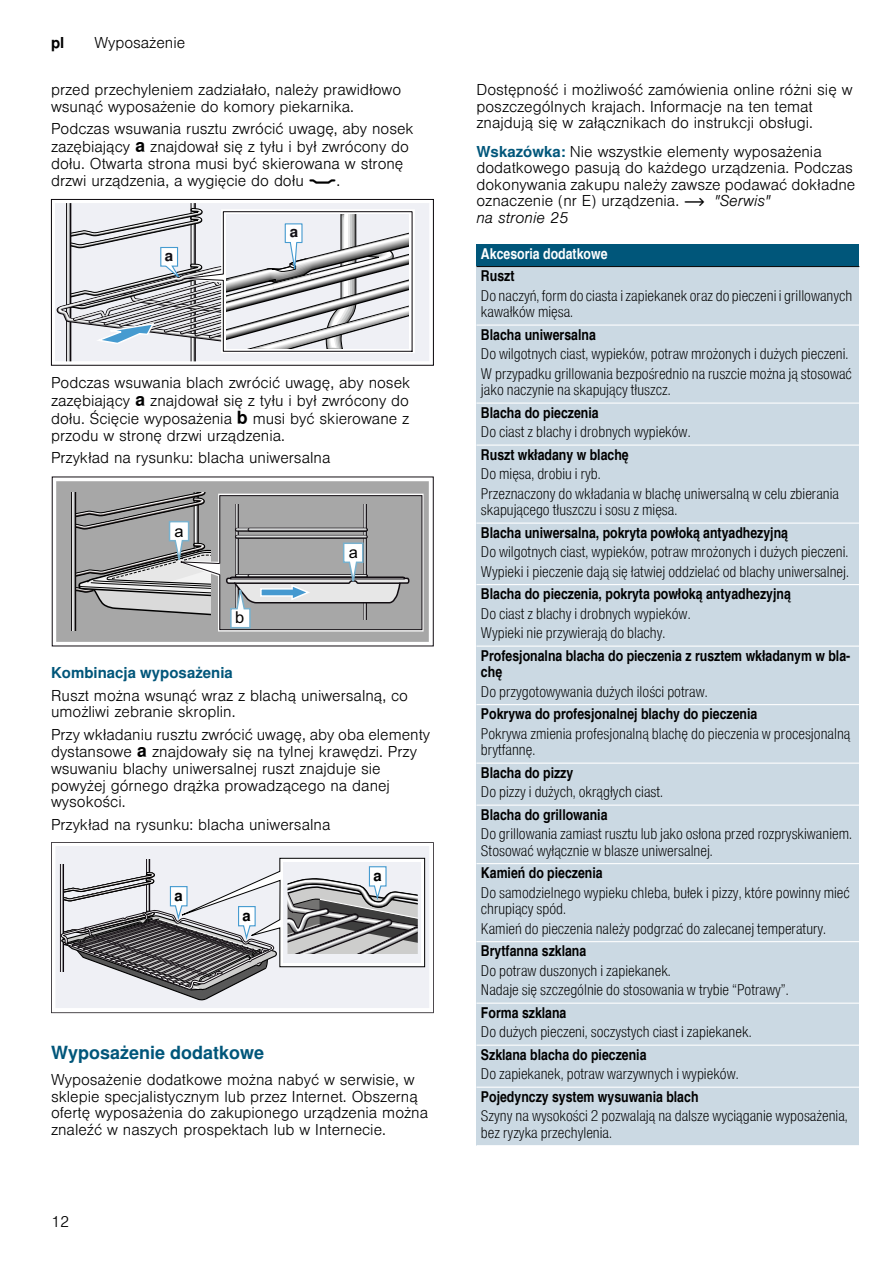
<style>
.page{position:relative;width:893px;height:1263px;background:#fff}
.page>*{position:absolute;margin:0;border:0;box-sizing:border-box;transform-origin:0 0}
.t1{font:700 18px "Nimbus San L";color:#00567a}
.t2{font:300 15px/16.5px "Nimbus San L";color:#000}
.t3{font:15px/16.5px "Nimbus San L Lig Con";color:#000}
.t4{font:15px/16.5px "Nimbus San L Bol Con";color:#000}
.t5{font:700 15px "Nimbus San L";color:#00567a}
.t6{font:15px "Nimbus San L Bol Con";color:#fff}
.t7{font:700 15px "Nimbus San L";color:#000}
.s1{font-family:"BSH Symb PH6";font-weight:400;font-size:16.5px}
.s2{font-family:"BSH Symb PH1";font-weight:400;font-size:16.5px}
.s3{font-weight:700;color:#00567a}
.s4{font-family:"BSH Symb PH1";font-weight:400}
.s5{font-style:italic}
</style>
<div class="page">
<div style="left:55px;top:203px;width:374px;height:158px;background:#eff0f5"></div>
<div style="left:51px;top:199px;width:383px;height:167px;border:1px solid #0a060a"></div>
<svg style="left:56px;top:481px;width:373px;height:161px;background:#ababab"></svg>
<hr style="left:72px;top:490px;width:3px;height:144px;background:#777778">
<hr style="left:72px;top:490px;width:2px;height:144px;background:#d6d7d7">
<hr style="left:72px;top:490px;width:1px;height:144px;background:#fff">
<hr style="left:69px;top:632px;width:10px;height:4px;background:#a7a7a7">
<hr style="left:68px;top:487px;width:140px;height:4px;background:#a7a7a7">
<svg style="left:51px;top:842px;width:383px;height:171px;fill:#eff0f5"></svg>
<div style="left:143px;top:851px;width:10px;height:8px;background:#eff0f5"></div>
<div style="left:57px;top:856px;width:10px;height:8px;background:#eff0f5"></div>
<div style="left:57px;top:972px;width:10px;height:8px;background:#eff0f5"></div>
<div style="left:476px;top:244px;width:383px;height:23px;background:#00567a"></div>
<div style="left:476px;top:267px;width:383px;height:58px;background:#cbd9e3"></div>
<div style="left:476px;top:325px;width:383px;height:78px;background:#cbd9e3"></div>
<div style="left:476px;top:403px;width:383px;height:42px;background:#cbd9e3"></div>
<div style="left:476px;top:445px;width:383px;height:78px;background:#cbd9e3"></div>
<div style="left:476px;top:523px;width:383px;height:62px;background:#cbd9e3"></div>
<div style="left:476px;top:585px;width:383px;height:61px;background:#cbd9e3"></div>
<div style="left:476px;top:646px;width:383px;height:59px;background:#cbd9e3"></div>
<div style="left:476px;top:705px;width:383px;height:58px;background:#cbd9e3"></div>
<div style="left:476px;top:763px;width:383px;height:42px;background:#cbd9e3"></div>
<div style="left:476px;top:805px;width:383px;height:59px;background:#cbd9e3"></div>
<div style="left:476px;top:864px;width:383px;height:78px;background:#cbd9e3"></div>
<div style="left:476px;top:942px;width:383px;height:61px;background:#cbd9e3"></div>
<div style="left:476px;top:1003px;width:383px;height:42px;background:#cbd9e3"></div>
<div style="left:476px;top:1045px;width:383px;height:42px;background:#cbd9e3"></div>
<div style="left:476px;top:1087px;width:383px;height:59px;background:#cbd9e3"></div>
<hr style="left:476px;top:266px;width:383px;height:1px;background:#000">
<hr style="left:476px;top:324px;width:383px;height:2px;background:#fff">
<hr style="left:476px;top:402px;width:383px;height:2px;background:#fff">
<hr style="left:476px;top:444px;width:383px;height:2px;background:#fff">
<hr style="left:476px;top:522px;width:383px;height:2px;background:#fff">
<hr style="left:476px;top:584px;width:383px;height:1px;background:#fff">
<hr style="left:476px;top:645px;width:383px;height:2px;background:#fff">
<hr style="left:476px;top:704px;width:383px;height:1px;background:#fff">
<hr style="left:476px;top:762px;width:383px;height:2px;background:#fff">
<hr style="left:476px;top:804px;width:383px;height:2px;background:#fff">
<hr style="left:476px;top:863px;width:383px;height:1px;background:#fff">
<hr style="left:476px;top:941px;width:383px;height:1px;background:#fff">
<hr style="left:476px;top:1002px;width:383px;height:2px;background:#fff">
<hr style="left:476px;top:1044px;width:383px;height:2px;background:#fff">
<hr style="left:476px;top:1086px;width:383px;height:2px;background:#fff">
<hr style="left:476px;top:1145px;width:383px;height:1px;background:#fff">
<svg style="left:56px;top:200px;width:359px;height:162px"></svg>
<svg style="left:70px;top:487px;width:353px;height:144px;background:#a2a3a4"></svg>
<svg style="left:58px;top:857px;width:368px;height:143px"></svg>
<p class="t7" style="left:51px;top:34px;width:15px">pl</p>
<p class="t2" style="left:94px;top:33px;width:92px">Wyposażenie</p>
<p class="t2" style="left:51px;top:80px;width:352px">przed przechyleniem zadziałało, należy prawidłowo wsunąć wyposażenie do komory piekarnika.</p>
<p class="t2" style="left:51px;top:119px;width:364px;line-height:17.4px">Podczas wsuwania rusztu zwrócić uwagę, aby nosek zazębiający <span class="s1">‚</span> znajdował się z tyłu i był zwrócony do dołu. Otwarta strona musi być skierowana w stronę drzwi urządzenia, a wygięcie do dołu <span class="s2">¾</span>.</p>
<p class="t2" style="left:51px;top:373px;width:360px;line-height:17.5px;text-align:justify">Podczas wsuwania blach zwrócić uwagę, aby nosek zazębiający <span class="s1">‚</span> znajdował się z tyłu i był zwrócony do dołu. Ścięcie wyposażenia <span class="s1">ƒ</span> musi być skierowane z przodu w stronę drzwi urządzenia.</p>
<p class="t2" style="left:51px;top:448px;width:281px">Przykład na rysunku: blacha uniwersalna</p>
<p class="t5" style="left:51px;top:663px;width:183px">Kombinacja wyposażenia</p>
<p class="t2" style="left:51px;top:686px;width:358px">Ruszt można wsunąć wraz z blachą uniwersalną, co umożliwi zebranie skroplin.</p>
<p class="t2" style="left:51px;top:724px;width:380px;line-height:17px">Przy wkładaniu rusztu zwrócić uwagę, aby oba elementy dystansowe <span class="s1">‚</span> znajdowały się na tylnej krawędzi. Przy wsuwaniu blachy uniwersalnej ruszt znajduje sie powyżej górnego drążka prowadzącego na danej wysokości.</p>
<p class="t2" style="left:51px;top:815px;width:281px">Przykład na rysunku: blacha uniwersalna</p>
<p class="t1" style="left:51px;top:1041px;width:215px">Wyposażenie dodatkowe</p>
<p class="t2" style="left:51px;top:1070px;width:378px">Wyposażenie dodatkowe można nabyć w serwisie, w sklepie specjalistycznym lub przez Internet. Obszerną ofertę wyposażenia do zakupionego urządzenia można znaleźć w naszych prospektach lub w Internecie.</p>
<p class="t2" style="left:51px;top:1212px;width:20px">12</p>
<p class="t2" style="left:476px;top:80px;width:377px">Dostępność i możliwość zamówienia online różni się w poszczególnych krajach. Informacje na ten temat znajdują się w załącznikach do instrukcji obsługi.</p>
<p class="t2" style="left:476px;top:142px;width:380px"><span class="s3">Wskazówka:</span> Nie wszystkie elementy wyposażenia dodatkowego pasują do każdego urządzenia. Podczas dokonywania zakupu należy zawsze podawać dokładne oznaczenie (nr E) urządzenia. <span class="s4">~</span> <span class="s5">"Serwis"<br>na stronie 25</span></p>
<p class="t6" style="left:481px;top:244px;width:128px">Akcesoria dodatkowe</p>
<p class="t4" style="left:481px;top:267px;width:35px">Ruszt</p>
<p class="t3" style="left:481px;top:286px;width:373px">Do naczyń, form do ciasta i zapiekanek oraz do pieczeni i grillowanych kawałków mięsa.</p>
<p class="t4" style="left:481px;top:326px;width:116px">Blacha uniwersalna</p>
<p class="t3" style="left:481px;top:343px;width:372px;line-height:19.5px">Do wilgotnych ciast, wypieków, potraw mrożonych i dużych pieczeni.<br>W przypadku grillowania bezpośrednio na ruszcie można ją stosować</p>
<p class="t3" style="left:481px;top:381px;width:191px">jako naczynie na skapujący tłuszcz.</p>
<p class="t4" style="left:481px;top:404px;width:119px">Blacha do pieczenia</p>
<p class="t3" style="left:481px;top:423px;width:211px">Do ciast z blachy i drobnych wypieków.</p>
<p class="t4" style="left:481px;top:446px;width:149px">Ruszt wkładany w blachę</p>
<p class="t3" style="left:481px;top:463px;width:359px;line-height:19.5px">Do mięsa, drobiu i ryb.<br>Przeznaczony do wkładania w blachę uniwersalną w celu zbierania</p>
<p class="t3" style="left:481px;top:501px;width:198px">skapującego tłuszczu i sosu z mięsa.</p>
<p class="t4" style="left:481px;top:524px;width:308px">Blacha uniwersalna, pokryta powłoką antyadhezyjną</p>
<p class="t3" style="left:481px;top:541px;width:369px;line-height:19.5px">Do wilgotnych ciast, wypieków, potraw mrożonych i dużych pieczeni.<br>Wypieki i pieczenie dają się łatwiej oddzielać od blachy uniwersalnej.</p>
<p class="t4" style="left:481px;top:585px;width:311px">Blacha do pieczenia, pokryta powłoką antyadhezyjną</p>
<p class="t3" style="left:481px;top:603px;width:211px;line-height:19.5px">Do ciast z blachy i drobnych wypieków.<br>Wypieki nie przywierają do blachy.</p>
<p class="t4" style="left:481px;top:647px;width:371px">Profesjonalna blacha do pieczenia z rusztem wkładanym w bla&shy;chę</p>
<p class="t3" style="left:481px;top:682px;width:228px">Do przygotowywania dużych ilości potraw.</p>
<p class="t4" style="left:481px;top:705px;width:278px">Pokrywa do profesjonalnej blachy do pieczenia</p>
<p class="t3" style="left:481px;top:724px;width:371px">Pokrywa zmienia profesjonalną blachę do pieczenia w procesjonalną brytfannę.</p>
<p class="t4" style="left:481px;top:764px;width:94px">Blacha do pizzy</p>
<p class="t3" style="left:481px;top:783px;width:184px">Do pizzy i dużych, okrągłych ciast.</p>
<p class="t4" style="left:481px;top:806px;width:128px">Blacha do grillowania</p>
<p class="t3" style="left:481px;top:825px;width:372px">Do grillowania zamiast rusztu lub jako osłona przed rozpryskiwaniem.<br>Stosować wyłącznie w blasze uniwersalnej.</p>
<p class="t4" style="left:481px;top:864px;width:123px">Kamień do pieczenia</p>
<p class="t3" style="left:481px;top:883px;width:370px">Do samodzielnego wypieku chleba, bułek i pizzy, które powinny mieć chrupiący spód.</p>
<p class="t3" style="left:481px;top:919px;width:346px">Kamień do pieczenia należy podgrzać do zalecanej temperatury.</p>
<p class="t4" style="left:481px;top:942px;width:107px">Brytfanna szklana</p>
<p class="t3" style="left:481px;top:960px;width:309px;line-height:19.5px">Do potraw duszonych i zapiekanek.<br>Nadaje się szczególnie do stosowania w trybie “Potrawy”.</p>
<p class="t4" style="left:481px;top:1004px;width:87px">Forma szklana</p>
<p class="t3" style="left:481px;top:1023px;width:272px">Do dużych pieczeni, soczystych ciast i zapiekanek.</p>
<p class="t4" style="left:481px;top:1046px;width:167px">Szklana blacha do pieczenia</p>
<p class="t3" style="left:481px;top:1065px;width:259px">Do zapiekanek, potraw warzywnych i wypieków.</p>
<p class="t4" style="left:481px;top:1088px;width:219px">Pojedynczy system wysuwania blach</p>
<p class="t3" style="left:481px;top:1107px;width:368px">Szyny na wysokości 2 pozwalają na dalsze wyciąganie wyposażenia, bez ryzyka przechylenia.</p>
</div>
